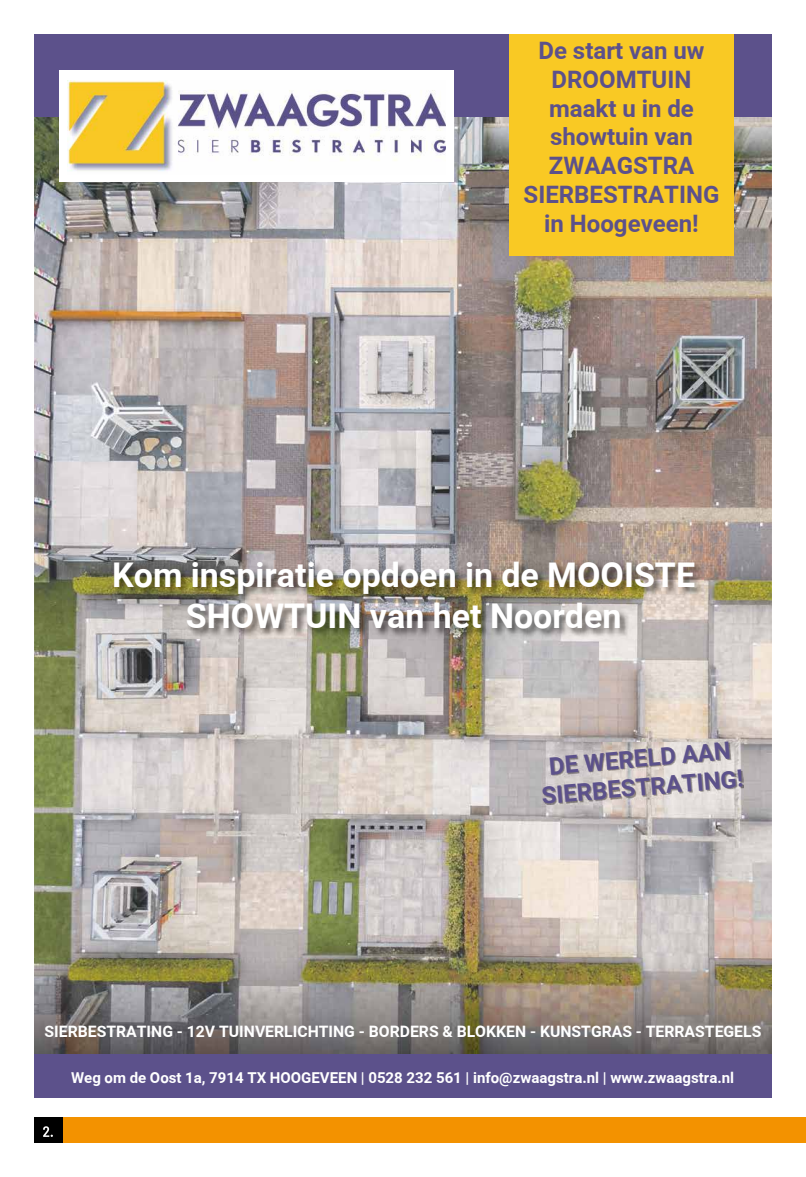
<style>
.page{position:relative;width:806px;height:1177px;background:#fff}
.page>*{position:absolute;margin:0;border:0;box-sizing:border-box;transform-origin:0 0}
.t1{font:700 34px/40.8px "Araboto";color:#fff;text-align:center}
.t2{font:700 24px/28.8px "Araboto";color:#5c518b;text-align:center}
.t3{font:700 15.7px "Araboto";color:#fff}
.t4{font:700 15px "Araboto";color:#fff}
</style>
<div class="page">
<div style="left:34px;top:1117px;width:771px;height:25px;background:#f39200"></div>
<div style="left:34px;top:1117px;width:28px;height:25px;background:#000"></div>
<svg style="left:43px;top:1126px;width:10px;height:10px"></svg>
<img style="left:34px;top:116px;width:737px;height:842px">
<img style="left:34px;top:958px;width:737px;height:95px">
<div style="left:34px;top:34px;width:737px;height:82px;background:#5c518b"></div>
<div style="left:60px;top:70px;width:394px;height:112px;background:#fff"></div>
<img style="left:68px;top:81px;width:377px;height:90px">
<div style="left:34px;top:1053px;width:737px;height:44px;background:#5c518b"></div>
<div style="left:509px;top:34px;width:224px;height:221px;background:#f9c924"></div>
<img style="left:543px;top:742px;width:200px;height:62px">
<img style="left:113px;top:560px;width:590px;height:78px">
<p class="t2" style="left:523px;top:37px;width:197px">De start van uw<br>DROOMTUIN maakt u in de showtuin van<br>ZWAAGSTRA<br>SIERBESTRATING in Hoogeveen!</p>
<h1 class="t1" style="left:112px;top:556px;width:584px">Kom inspiratie opdoen in de MOOISTE<br>SHOWTUIN van het Noorden</h1>
<p class="t2" style="left:537px;top:753px;width:204px;rotate:-5deg">DE WERELD AAN<br>SIERBESTRATING!</p>
<p class="t3" style="left:45px;top:1020px;width:717px">SIERBESTRATING - 12V TUINVERLICHTING - BORDERS &amp; BLOKKEN - KUNSTGRAS - TERRASTEGELS</p>
<p class="t4" style="left:71px;top:1067px;width:664px">Weg om de Oost 1a, 7914 TX HOOGEVEEN | 0528 232 561 | info@zwaagstra.nl | www.zwaagstra.nl</p>
</div>
